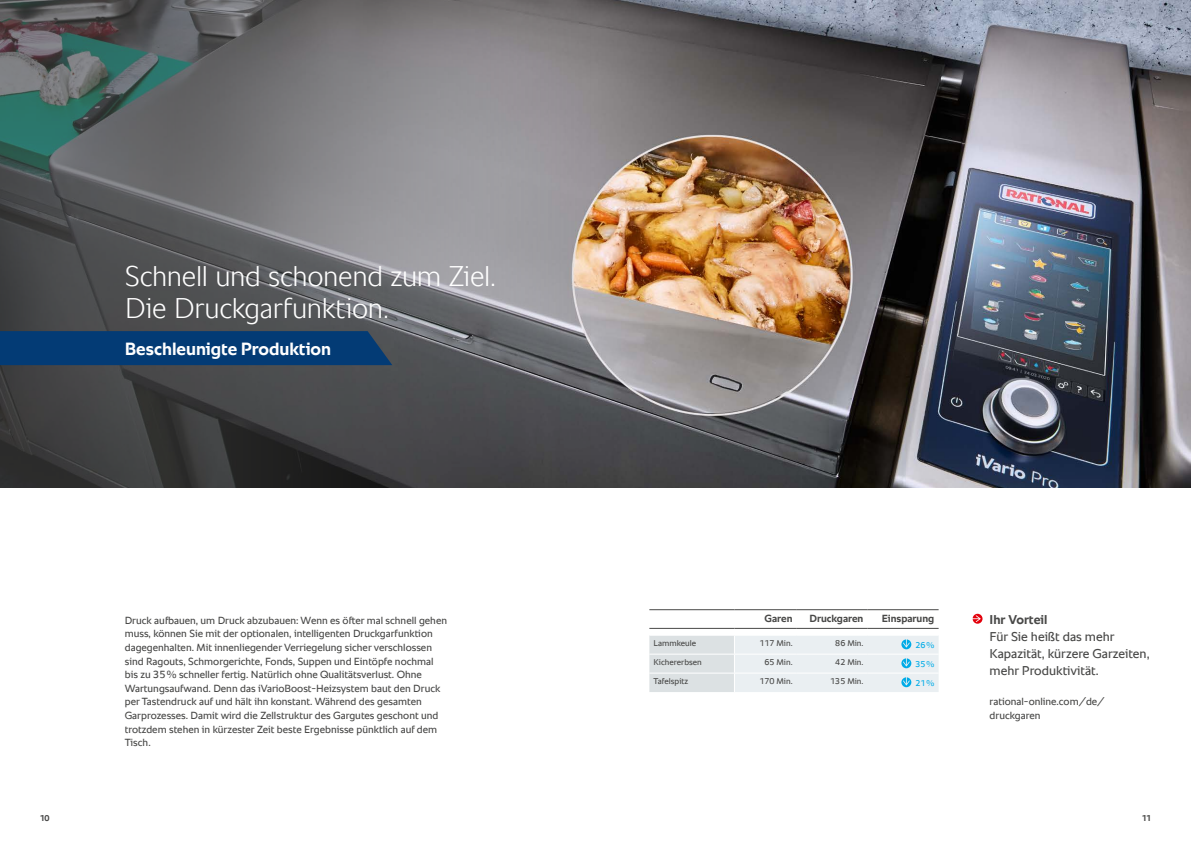
<style>
.page{position:relative;width:1191px;height:842px;background:#fff}
.page>*{position:absolute;margin:0;border:0;box-sizing:border-box;transform-origin:0 0}
.t1{font:300 29px/32px "RATIONAL Sans TT";letter-spacing:-.01em;color:#fff}
.t2{font:700 18px "RATIONAL Sans TT";letter-spacing:-.005em;color:#fff}
.t3{font:13px/17px "RATIONAL Sans TT";color:#484847}
.t4{font:700 13px "RATIONAL Sans TT";letter-spacing:-.005em;color:#484847}
.t5{font:10.5px/13.6px "RATIONAL Sans TT";color:#484847}
.t6{font:700 10.5px "RATIONAL Sans TT";color:#484847}
.t7{font:8.5px "RATIONAL Sans TT";color:#484847}
.t8{font:8.5px "RATIONAL Sans TT";color:#00abe7}
.t9{font:700 8.5px "RATIONAL Sans TT";color:#484847}
</style>
<div class="page">
<img style="left:594px;top:0;width:597px;height:488px">
<svg style="left:0;top:0;width:594px;height:488px;background:#656769"></svg>
<svg style="left:972px;top:614px;width:10px;height:10px"></svg>
<div style="left:0;top:331px;width:392px;height:34px;background:#033b75"></div>
<hr style="left:734px;top:609px;width:63px;height:1px;background:#484847">
<hr style="left:797px;top:609px;width:70px;height:1px;background:#484847">
<hr style="left:867px;top:609px;width:71px;height:1px;background:#484847">
<hr style="left:734px;top:628px;width:63px;height:1px;background:#484847">
<hr style="left:797px;top:628px;width:70px;height:1px;background:#484847">
<hr style="left:867px;top:628px;width:71px;height:1px;background:#484847">
<hr style="left:649px;top:609px;width:85px;height:1px;background:#484847">
<hr style="left:649px;top:628px;width:85px;height:1px;background:#484847">
<svg style="left:649px;top:635px;width:289px;height:57px;background:#e4ebee"></svg>
<h1 class="t1" style="left:125px;top:260px;width:373px">Schnell und schonend zum Ziel.<br>Die Druckgarfunktion.</h1>
<h2 class="t2" style="left:125px;top:336px;width:208px">Beschleunigte Produktion</h2>
<p class="t5" style="left:125px;top:613px;width:324px">Druck aufbauen, um Druck abzubauen: Wenn es öfter mal schnell gehen muss, können Sie mit der optionalen, intelligenten Druckgarfunktion dagegenhalten. Mit innenliegender Verriegelung sicher verschlossen sind Ragouts, Schmorgerichte, Fonds, Suppen und Eintöpfe nochmal bis zu 35% schneller fertig. Natürlich ohne Qualitätsverlust. Ohne Wartungsaufwand. Denn das iVarioBoost-Heizsystem baut den Druck per Tastendruck auf und hält ihn konstant. Während des gesamten Garprozesses. Damit wird die Zellstruktur des Gargutes geschont und trotzdem stehen in kürzester Zeit beste Ergebnisse pünktlich auf dem Tisch.</p>
<p class="t4" style="left:989px;top:610px;width:59px">Ihr Vorteil</p>
<p class="t6" style="left:764px;top:611px;width:29px">Garen</p>
<p class="t6" style="left:809px;top:611px;width:55px">Druckgaren</p>
<p class="t6" style="left:881px;top:611px;width:54px">Einsparung</p>
<p class="t3" style="left:989px;top:628px;width:161px">Für Sie heißt das mehr<br>Kapazität, kürzere Garzeiten, mehr Produktivität.</p>
<p class="t5" style="left:989px;top:695px;width:116px">rational-online.com/de/ druckgaren</p>
<p class="t7" style="left:653px;top:637px;width:44px">Lammkeule</p>
<p class="t7" style="left:759px;top:637px;width:35px">117 Min.</p>
<p class="t7" style="left:835px;top:637px;width:30px">86 Min.</p>
<p class="t8" style="left:915px;top:639px;width:21px">26%</p>
<p class="t7" style="left:653px;top:656px;width:50px">Kichererbsen</p>
<p class="t7" style="left:764px;top:656px;width:30px">65 Min.</p>
<p class="t7" style="left:835px;top:656px;width:30px">42 Min.</p>
<p class="t8" style="left:915px;top:658px;width:21px">35%</p>
<p class="t7" style="left:653px;top:675px;width:36px">Tafelspitz</p>
<p class="t7" style="left:759px;top:675px;width:35px">170 Min.</p>
<p class="t7" style="left:830px;top:675px;width:35px">135 Min.</p>
<p class="t8" style="left:915px;top:677px;width:21px">21%</p>
<p class="t9" style="left:40px;top:812px;width:11px">10</p>
<p class="t9" style="left:1141px;top:812px;width:11px">11</p>
</div>
